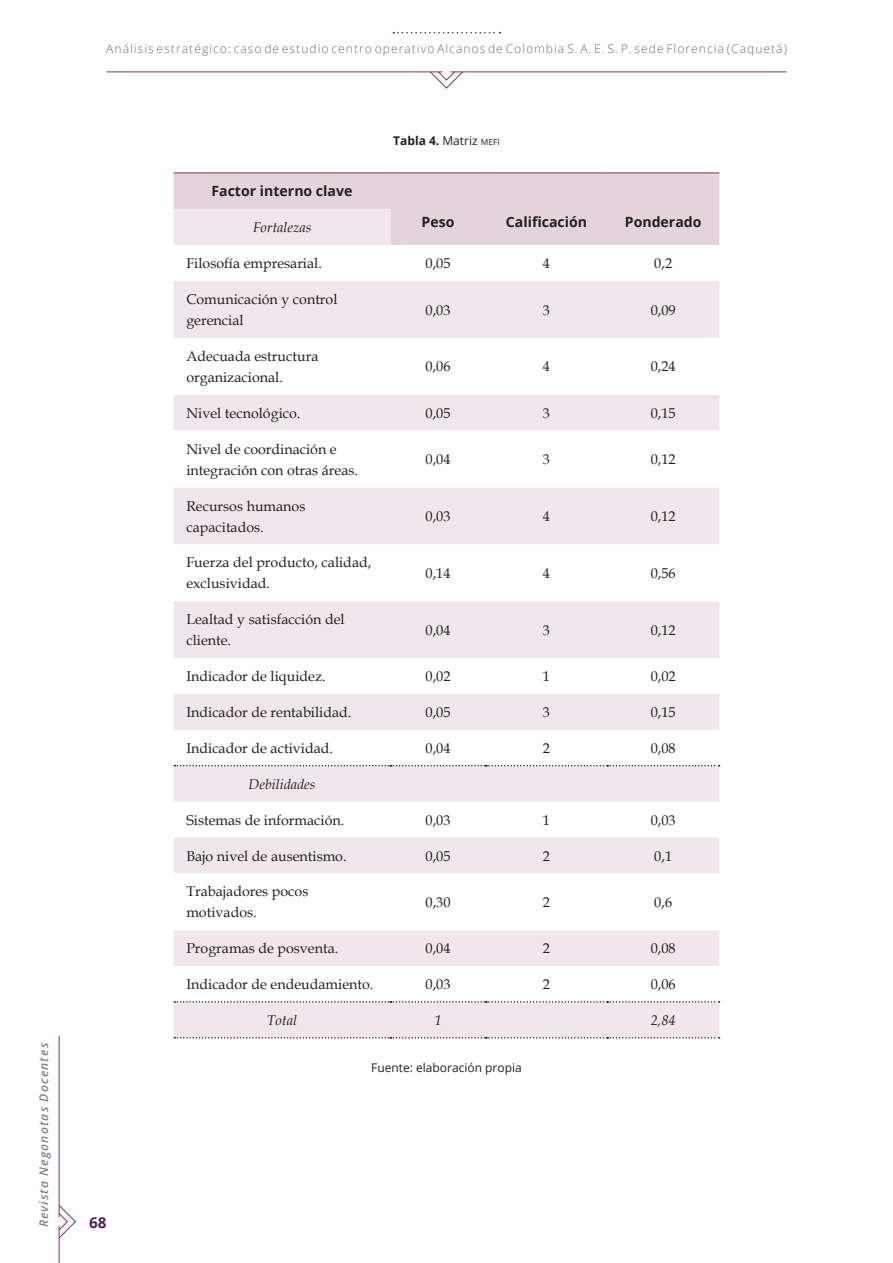
<style>
.page{position:relative;width:893px;height:1263px;background:#fff}
.page>*{position:absolute;margin:0;border:0;box-sizing:border-box;transform-origin:0 0}
.t1{font:700 15px "Open Sans";color:#4f1f4d}
.texto_tablas{font:14.25px/21px "Book Antiqua";color:#231f20}
.texto_tablas-2{font:italic 14.25px "Book Antiqua";color:#231f20}
.titu_tablas{font:700 14.1px "Open Sans";color:#231f20}
.t2{font:300 12px "Open Sans";color:#6c6d70}
.t3{font:italic 600 12px "Open Sans";color:#808285}
.fuente{font:12px "Open Sans";color:#231f20}
.Figuras{font:700 12px "Open Sans";color:#231f20}
.s1{font-weight:400}
.s2{font-weight:400;font-size:8.4px}
</style>
<div class="page">
<hr style="left:59px;top:1226px;width:1px;height:37px;background:#803261">
<svg style="left:58px;top:1205px;width:18px;height:34px"></svg>
<hr style="left:59px;top:1036px;width:1px;height:181px;background:#803261">
<div style="left:174px;top:174px;width:545px;height:35px;background:#e3d4dc"></div>
<svg style="left:174px;top:209px;width:545px;height:828px;background:#ebe1e6"></svg>
<svg style="left:174px;top:245px;width:545px;height:756px"></svg>
<hr style="left:174px;top:173px;width:216px;height:1px;background:#803261">
<hr style="left:390px;top:173px;width:96px;height:1px;background:#803261">
<hr style="left:486px;top:173px;width:121px;height:1px;background:#803261">
<hr style="left:607px;top:173px;width:112px;height:1px;background:#803261">
<svg style="left:174px;top:1037px;width:546px;height:1px"></svg>
<svg style="left:174px;top:765px;width:546px;height:1px"></svg>
<svg style="left:174px;top:1001px;width:546px;height:2px"></svg>
<svg style="left:393px;top:32px;width:108px;height:1px"></svg>
<hr style="left:107px;top:72px;width:335px;height:1px;background:#803261">
<hr style="left:451px;top:72px;width:335px;height:1px;background:#803261">
<svg style="left:429px;top:71px;width:34px;height:18px"></svg>
<p class="t3" style="left:36px;top:1227px;width:186px;rotate:-90deg">Revista Negonotas Docentes</p>
<p class="t2" style="left:106px;top:41px;width:682px">Análisis estratégico: caso de estudio centro operativo Alcanos de Colombia S. A. E. S. P. sede Florencia (Caquetá)</p>
<p class="titu_tablas" style="left:211px;top:181px;width:142px">Factor interno clave</p>
<p class="Figuras" style="left:393px;top:132px;width:108px">Tabla 4. <span class="s1">Matriz</span> <span class="s2">mefi</span></p>
<p class="t1" style="left:89px;top:1211px;width:19px">68</p>
<p class="titu_tablas" style="left:422px;top:212px;width:34px">Peso</p>
<p class="titu_tablas" style="left:506px;top:212px;width:83px">Calificación</p>
<p class="titu_tablas" style="left:625px;top:212px;width:78px">Ponderado</p>
<p class="texto_tablas-2" style="left:253px;top:217px;width:60px">Fortalezas</p>
<p class="texto_tablas" style="left:186px;top:252px;width:137px">Filosofía empresarial.</p>
<p class="texto_tablas" style="left:426px;top:252px;width:26px">0,05</p>
<p class="texto_tablas" style="left:543px;top:252px;width:9px">4</p>
<p class="texto_tablas" style="left:654px;top:252px;width:19px">0,2</p>
<p class="texto_tablas" style="left:186px;top:288px;width:153px">Comunicación y control gerencial</p>
<p class="texto_tablas" style="left:426px;top:299px;width:26px">0,03</p>
<p class="texto_tablas" style="left:543px;top:299px;width:9px">3</p>
<p class="texto_tablas" style="left:651px;top:299px;width:26px">0,09</p>
<p class="texto_tablas" style="left:186px;top:345px;width:134px">Adecuada estructura organizacional.</p>
<p class="texto_tablas" style="left:426px;top:356px;width:26px">0,06</p>
<p class="texto_tablas" style="left:543px;top:356px;width:9px">4</p>
<p class="texto_tablas" style="left:651px;top:356px;width:26px">0,24</p>
<p class="texto_tablas" style="left:186px;top:402px;width:116px">Nivel tecnológico.</p>
<p class="texto_tablas" style="left:426px;top:402px;width:26px">0,05</p>
<p class="texto_tablas" style="left:543px;top:402px;width:9px">3</p>
<p class="texto_tablas" style="left:651px;top:402px;width:26px">0,15</p>
<p class="texto_tablas" style="left:186px;top:438px;width:173px">Nivel de coordinación e integración con otras áreas.</p>
<p class="texto_tablas" style="left:426px;top:448px;width:26px">0,04</p>
<p class="texto_tablas" style="left:543px;top:448px;width:9px">3</p>
<p class="texto_tablas" style="left:651px;top:448px;width:26px">0,12</p>
<p class="texto_tablas" style="left:186px;top:495px;width:121px">Recursos humanos capacitados.</p>
<p class="texto_tablas" style="left:426px;top:505px;width:26px">0,03</p>
<p class="texto_tablas" style="left:543px;top:505px;width:9px">4</p>
<p class="texto_tablas" style="left:651px;top:505px;width:26px">0,12</p>
<p class="texto_tablas" style="left:186px;top:552px;width:187px">Fuerza del producto, calidad, exclusividad.</p>
<p class="texto_tablas" style="left:426px;top:562px;width:26px">0,14</p>
<p class="texto_tablas" style="left:543px;top:562px;width:9px">4</p>
<p class="texto_tablas" style="left:651px;top:562px;width:26px">0,56</p>
<p class="texto_tablas" style="left:186px;top:609px;width:160px">Lealtad y satisfacción del cliente.</p>
<p class="texto_tablas" style="left:426px;top:619px;width:26px">0,04</p>
<p class="texto_tablas" style="left:543px;top:619px;width:9px">3</p>
<p class="texto_tablas" style="left:651px;top:619px;width:26px">0,12</p>
<p class="texto_tablas" style="left:186px;top:665px;width:141px">Indicador de liquidez.</p>
<p class="texto_tablas" style="left:426px;top:665px;width:26px">0,02</p>
<p class="texto_tablas" style="left:543px;top:665px;width:9px">1</p>
<p class="texto_tablas" style="left:651px;top:665px;width:26px">0,02</p>
<p class="texto_tablas" style="left:186px;top:701px;width:167px">Indicador de rentabilidad.</p>
<p class="texto_tablas" style="left:426px;top:701px;width:26px">0,05</p>
<p class="texto_tablas" style="left:543px;top:701px;width:9px">3</p>
<p class="texto_tablas" style="left:651px;top:701px;width:26px">0,15</p>
<p class="texto_tablas" style="left:186px;top:737px;width:148px">Indicador de actividad.</p>
<p class="texto_tablas" style="left:426px;top:737px;width:26px">0,04</p>
<p class="texto_tablas" style="left:543px;top:737px;width:9px">2</p>
<p class="texto_tablas" style="left:651px;top:737px;width:26px">0,08</p>
<p class="texto_tablas-2" style="left:249px;top:774px;width:68px">Debilidades</p>
<p class="texto_tablas" style="left:186px;top:809px;width:159px">Sistemas de información.</p>
<p class="texto_tablas" style="left:426px;top:809px;width:26px">0,03</p>
<p class="texto_tablas" style="left:543px;top:809px;width:9px">1</p>
<p class="texto_tablas" style="left:651px;top:809px;width:26px">0,03</p>
<p class="texto_tablas" style="left:186px;top:845px;width:162px">Bajo nivel de ausentismo.</p>
<p class="texto_tablas" style="left:426px;top:845px;width:26px">0,05</p>
<p class="texto_tablas" style="left:543px;top:845px;width:9px">2</p>
<p class="texto_tablas" style="left:654px;top:845px;width:19px">0,1</p>
<p class="texto_tablas" style="left:186px;top:881px;width:123px">Trabajadores pocos motivados.</p>
<p class="texto_tablas" style="left:426px;top:891px;width:26px">0,30</p>
<p class="texto_tablas" style="left:543px;top:891px;width:9px">2</p>
<p class="texto_tablas" style="left:654px;top:891px;width:19px">0,6</p>
<p class="texto_tablas" style="left:186px;top:938px;width:153px">Programas de posventa.</p>
<p class="texto_tablas" style="left:426px;top:938px;width:26px">0,04</p>
<p class="texto_tablas" style="left:543px;top:938px;width:9px">2</p>
<p class="texto_tablas" style="left:651px;top:938px;width:26px">0,08</p>
<p class="texto_tablas" style="left:186px;top:973px;width:189px">Indicador de endeudamiento.</p>
<p class="texto_tablas" style="left:426px;top:973px;width:26px">0,03</p>
<p class="texto_tablas" style="left:543px;top:973px;width:9px">2</p>
<p class="texto_tablas" style="left:651px;top:973px;width:26px">0,06</p>
<p class="texto_tablas-2" style="left:267px;top:1010px;width:32px">Total</p>
<p class="texto_tablas-2" style="left:434px;top:1010px;width:9px">1</p>
<p class="texto_tablas-2" style="left:651px;top:1010px;width:26px">2,84</p>
<p class="fuente" style="left:371px;top:1060px;width:152px">Fuente: elaboración propia</p>
</div>
